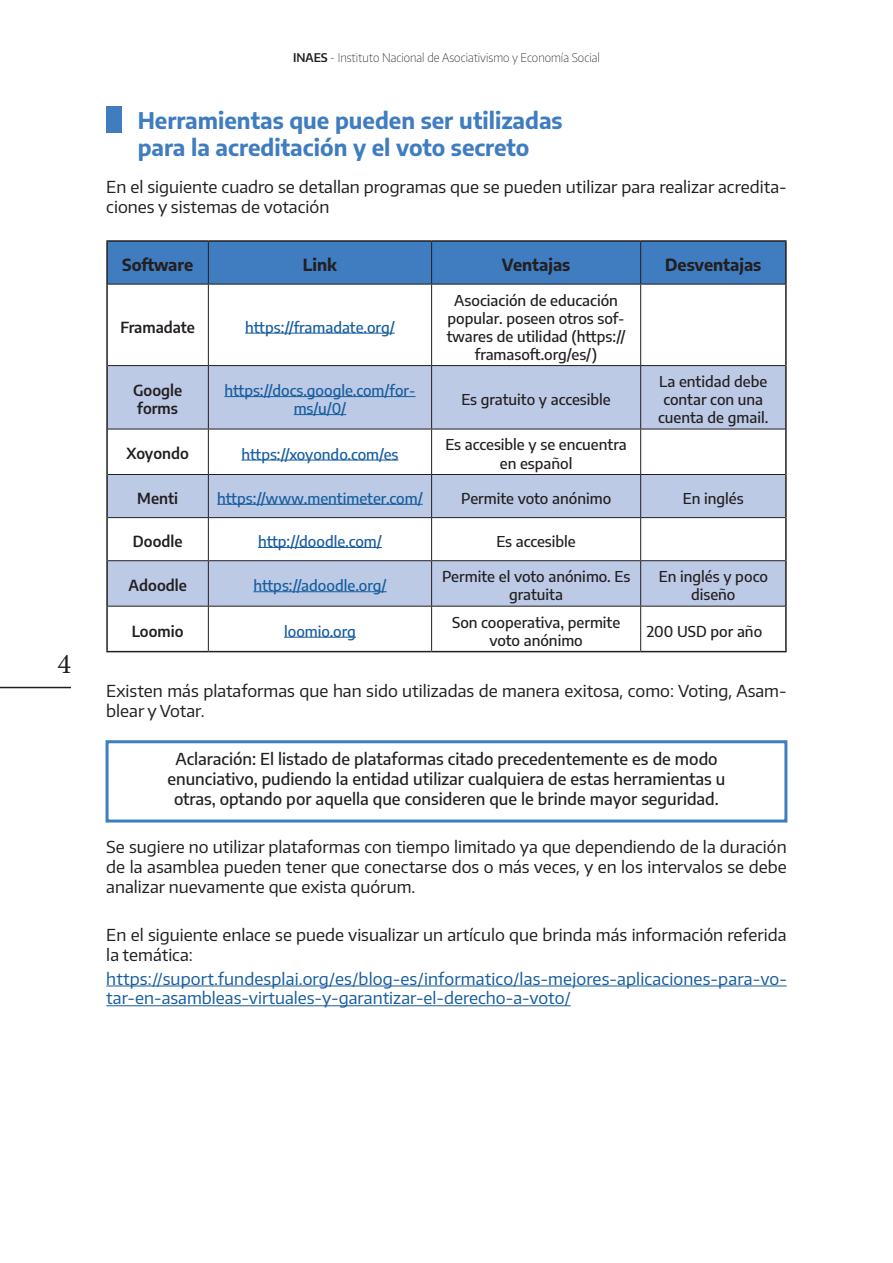
<style>
.page{position:relative;width:893px;height:1263px;background:#fff}
.page>*{position:absolute;margin:0;border:0;box-sizing:border-box;transform-origin:0 0}
.t1{font:28.5px "Minion Pro";color:#231f20}
.t2{font:700 22.5px/27px "Encode Sans";color:#3f7dc0}
.t3{font:16.5px/19.8px "Encode Sans";color:#231f20}
.t4{font:500 16.5px/19.8px "Encode Sans";color:#231f20;text-align:center}
.t5{font:16.5px/19.8px "Encode Sans";letter-spacing:.01em;color:#175d9e}
.t6{font:700 16.5px "Encode Sans";color:#231f20}
.t7{font:500 15px/18px "Encode Sans";color:#231f20;text-align:center}
.t8{font:500 15px/18px "Encode Sans";color:#175d9e;text-align:center}
.t9{font:600 15px/18px "Encode Sans";color:#231f20}
.t10{font:100 12px "Encode Sans Narrow";color:#231f20}
.s1{font-weight:600}
</style>
<div class="page">
<hr style="left:0;top:687px;width:71px;height:1px;background:#231f20">
<div style="left:106px;top:106px;width:16px;height:26px;background:#3f7dc0"></div>
<div style="left:108px;top:242px;width:677px;height:42px;background:#3f7dc0"></div>
<svg style="left:108px;top:366px;width:677px;height:240px;fill:#bccae6"></svg>
<hr style="left:208px;top:242px;width:1px;height:42px;background:#231f20">
<hr style="left:431px;top:242px;width:1px;height:42px;background:#231f20">
<hr style="left:640px;top:242px;width:1px;height:42px;background:#231f20">
<hr style="left:108px;top:284px;width:100px;height:1px;background:#231f20">
<hr style="left:208px;top:284px;width:224px;height:1px;background:#231f20">
<hr style="left:208px;top:284px;width:1px;height:81px;background:#231f20">
<hr style="left:432px;top:284px;width:209px;height:1px;background:#231f20">
<hr style="left:431px;top:284px;width:1px;height:81px;background:#231f20">
<hr style="left:641px;top:284px;width:144px;height:1px;background:#231f20">
<hr style="left:640px;top:284px;width:1px;height:81px;background:#231f20">
<hr style="left:108px;top:365px;width:100px;height:1px;background:#231f20">
<hr style="left:208px;top:365px;width:224px;height:1px;background:#231f20">
<hr style="left:208px;top:366px;width:1px;height:63px;background:#231f20">
<hr style="left:432px;top:365px;width:209px;height:1px;background:#231f20">
<hr style="left:431px;top:366px;width:1px;height:63px;background:#231f20">
<hr style="left:641px;top:365px;width:144px;height:1px;background:#231f20">
<hr style="left:640px;top:366px;width:1px;height:63px;background:#231f20">
<hr style="left:108px;top:429px;width:100px;height:1px;background:#231f20">
<hr style="left:208px;top:429px;width:224px;height:1px;background:#231f20">
<hr style="left:208px;top:429px;width:1px;height:45px;background:#231f20">
<hr style="left:432px;top:429px;width:209px;height:1px;background:#231f20">
<hr style="left:431px;top:429px;width:1px;height:45px;background:#231f20">
<hr style="left:641px;top:429px;width:144px;height:1px;background:#231f20">
<hr style="left:640px;top:429px;width:1px;height:45px;background:#231f20">
<hr style="left:108px;top:474px;width:100px;height:1px;background:#231f20">
<hr style="left:208px;top:474px;width:224px;height:1px;background:#231f20">
<hr style="left:208px;top:475px;width:1px;height:42px;background:#231f20">
<hr style="left:432px;top:474px;width:209px;height:1px;background:#231f20">
<hr style="left:431px;top:475px;width:1px;height:42px;background:#231f20">
<hr style="left:641px;top:474px;width:144px;height:1px;background:#231f20">
<hr style="left:640px;top:475px;width:1px;height:42px;background:#231f20">
<hr style="left:108px;top:517px;width:100px;height:1px;background:#231f20">
<hr style="left:208px;top:517px;width:224px;height:1px;background:#231f20">
<hr style="left:208px;top:518px;width:1px;height:42px;background:#231f20">
<hr style="left:432px;top:517px;width:209px;height:1px;background:#231f20">
<hr style="left:431px;top:518px;width:1px;height:42px;background:#231f20">
<hr style="left:641px;top:517px;width:144px;height:1px;background:#231f20">
<hr style="left:640px;top:518px;width:1px;height:42px;background:#231f20">
<hr style="left:108px;top:560px;width:100px;height:1px;background:#231f20">
<hr style="left:208px;top:560px;width:224px;height:1px;background:#231f20">
<hr style="left:208px;top:561px;width:1px;height:45px;background:#231f20">
<hr style="left:432px;top:560px;width:209px;height:1px;background:#231f20">
<hr style="left:431px;top:561px;width:1px;height:45px;background:#231f20">
<hr style="left:641px;top:560px;width:144px;height:1px;background:#231f20">
<hr style="left:640px;top:561px;width:1px;height:45px;background:#231f20">
<hr style="left:108px;top:606px;width:100px;height:1px;background:#231f20">
<hr style="left:208px;top:606px;width:224px;height:1px;background:#231f20">
<hr style="left:208px;top:606px;width:1px;height:45px;background:#231f20">
<hr style="left:432px;top:606px;width:209px;height:1px;background:#231f20">
<hr style="left:431px;top:606px;width:1px;height:45px;background:#231f20">
<hr style="left:641px;top:606px;width:144px;height:1px;background:#231f20">
<hr style="left:640px;top:606px;width:1px;height:45px;background:#231f20">
<hr style="left:106px;top:240px;width:102px;height:2px;background:#231f20">
<hr style="left:106px;top:242px;width:2px;height:42px;background:#231f20">
<hr style="left:208px;top:240px;width:224px;height:2px;background:#231f20">
<hr style="left:432px;top:240px;width:209px;height:2px;background:#231f20">
<hr style="left:641px;top:240px;width:146px;height:2px;background:#231f20">
<hr style="left:785px;top:242px;width:2px;height:42px;background:#231f20">
<hr style="left:106px;top:284px;width:2px;height:82px;background:#231f20">
<hr style="left:785px;top:284px;width:2px;height:82px;background:#231f20">
<hr style="left:106px;top:366px;width:2px;height:63px;background:#231f20">
<hr style="left:785px;top:366px;width:2px;height:63px;background:#231f20">
<hr style="left:106px;top:429px;width:2px;height:45px;background:#231f20">
<hr style="left:785px;top:429px;width:2px;height:45px;background:#231f20">
<hr style="left:106px;top:474px;width:2px;height:44px;background:#231f20">
<hr style="left:785px;top:474px;width:2px;height:44px;background:#231f20">
<hr style="left:106px;top:518px;width:2px;height:43px;background:#231f20">
<hr style="left:785px;top:518px;width:2px;height:43px;background:#231f20">
<hr style="left:106px;top:561px;width:2px;height:45px;background:#231f20">
<hr style="left:785px;top:561px;width:2px;height:45px;background:#231f20">
<hr style="left:106px;top:606px;width:2px;height:45px;background:#231f20">
<hr style="left:785px;top:606px;width:2px;height:45px;background:#231f20">
<hr style="left:106px;top:651px;width:102px;height:1px;background:#231f20">
<hr style="left:208px;top:651px;width:224px;height:1px;background:#231f20">
<hr style="left:432px;top:651px;width:209px;height:1px;background:#231f20">
<hr style="left:641px;top:651px;width:146px;height:1px;background:#231f20">
<hr style="left:245px;top:333px;width:150px;height:1px;background:#175d9e">
<hr style="left:224px;top:396px;width:191px;height:1px;background:#175d9e">
<hr style="left:294px;top:414px;width:52px;height:1px;background:#175d9e">
<hr style="left:241px;top:460px;width:157px;height:1px;background:#175d9e">
<hr style="left:217px;top:504px;width:206px;height:1px;background:#175d9e">
<hr style="left:258px;top:547px;width:124px;height:1px;background:#175d9e">
<hr style="left:253px;top:591px;width:134px;height:1px;background:#175d9e">
<hr style="left:284px;top:637px;width:72px;height:1px;background:#175d9e">
<hr style="left:106px;top:985px;width:681px;height:1px;background:#175d9e">
<hr style="left:106px;top:1005px;width:465px;height:1px;background:#175d9e">
<div style="left:106px;top:740px;width:681px;height:82px;border:3px solid #3f7dc0"></div>
<h1 class="t1" style="left:57px;top:645px;width:15px">4</h1>
<p class="t10" style="left:293px;top:50px;width:308px"><span class="s1">INAES</span> - Instituto Nacional de Asociativismo y Economía Social</p>
<h2 class="t2" style="left:138px;top:106px;width:426px">Herramientas que pueden ser utilizadas para la acreditación y el voto secreto</h2>
<p class="t3" style="left:106px;top:177px;width:682px">En el siguiente cuadro se detallan programas que se pueden utilizar para realizar acredita&shy;ciones y sistemas de votación</p>
<p class="t6" style="left:122px;top:253px;width:73px">Software</p>
<p class="t6" style="left:303px;top:253px;width:36px">Link</p>
<p class="t6" style="left:502px;top:253px;width:70px">Ventajas</p>
<p class="t6" style="left:665px;top:253px;width:98px">Desventajas</p>
<p class="t9" style="left:120px;top:317px;width:76px">Framadate</p>
<p class="t8" style="left:245px;top:317px;width:151px">https://framadate.org/</p>
<p class="t7" style="left:447px;top:290px;width:180px">Asociación de educación popular. poseen otros sof&shy;twares de utilidad (https:// framasoft.org/es/)</p>
<p class="t9" style="left:133px;top:381px;width:51px">Google forms</p>
<p class="t8" style="left:224px;top:381px;width:193px">https://docs.google.com/for&shy;ms/u/0/</p>
<p class="t7" style="left:461px;top:390px;width:151px">Es gratuito y accesible</p>
<p class="t7" style="left:658px;top:372px;width:112px">La entidad debe contar con una cuenta de gmail.</p>
<p class="t9" style="left:127px;top:444px;width:64px">Xoyondo</p>
<p class="t8" style="left:241px;top:444px;width:159px">https://xoyondo.com/es</p>
<p class="t7" style="left:446px;top:435px;width:183px">Es accesible y se encuentra en español</p>
<p class="t9" style="left:137px;top:488px;width:42px">Menti</p>
<p class="t8" style="left:217px;top:488px;width:207px">https://www.mentimeter.com/</p>
<p class="t7" style="left:461px;top:488px;width:152px">Permite voto anónimo</p>
<p class="t7" style="left:683px;top:488px;width:62px">En inglés</p>
<p class="t9" style="left:133px;top:531px;width:51px">Doodle</p>
<p class="t8" style="left:258px;top:532px;width:125px">http://doodle.com/</p>
<p class="t7" style="left:496px;top:532px;width:81px">Es accesible</p>
<p class="t9" style="left:129px;top:576px;width:60px">Adoodle</p>
<p class="t8" style="left:253px;top:576px;width:135px">https://adoodle.org/</p>
<p class="t7" style="left:442px;top:567px;width:190px">Permite el voto anónimo. Es gratuita</p>
<p class="t7" style="left:659px;top:567px;width:111px">En inglés y poco diseño</p>
<p class="t9" style="left:132px;top:621px;width:53px">Loomio</p>
<p class="t8" style="left:284px;top:621px;width:73px">loomio.org</p>
<p class="t7" style="left:452px;top:612px;width:170px">Son cooperativa, permite voto anónimo</p>
<p class="t7" style="left:647px;top:621px;width:117px">200 USD por año</p>
<p class="t3" style="left:106px;top:681px;width:682px">Existen más plataformas que han sido utilizadas de manera exitosa, como: Voting, Asam&shy;blear y Votar.</p>
<p class="t4" style="left:167px;top:748px;width:559px">Aclaración: El listado de plataformas citado precedentemente es de modo enunciativo, pudiendo la entidad utilizar cualquiera de estas herramientas u otras, optando por aquella que consideren que le brinde mayor seguridad.</p>
<p class="t3" style="left:106px;top:836px;width:682px;text-align:justify">Se sugiere no utilizar plataformas con tiempo limitado ya que dependiendo de la duración de la asamblea pueden tener que conectarse dos o más veces, y en los intervalos se debe analizar nuevamente que exista quórum.</p>
<p class="t3" style="left:106px;top:924px;width:682px">En el siguiente enlace se puede visualizar un artículo que brinda más información referida la temática:</p>
<p class="t5" style="left:106px;top:968px;width:682px">https://suport.fundesplai.org/es/blog-es/informatico/las-mejores-aplicaciones-para-vo&shy;tar-en-asambleas-virtuales-y-garantizar-el-derecho-a-voto/</p>
</div>
